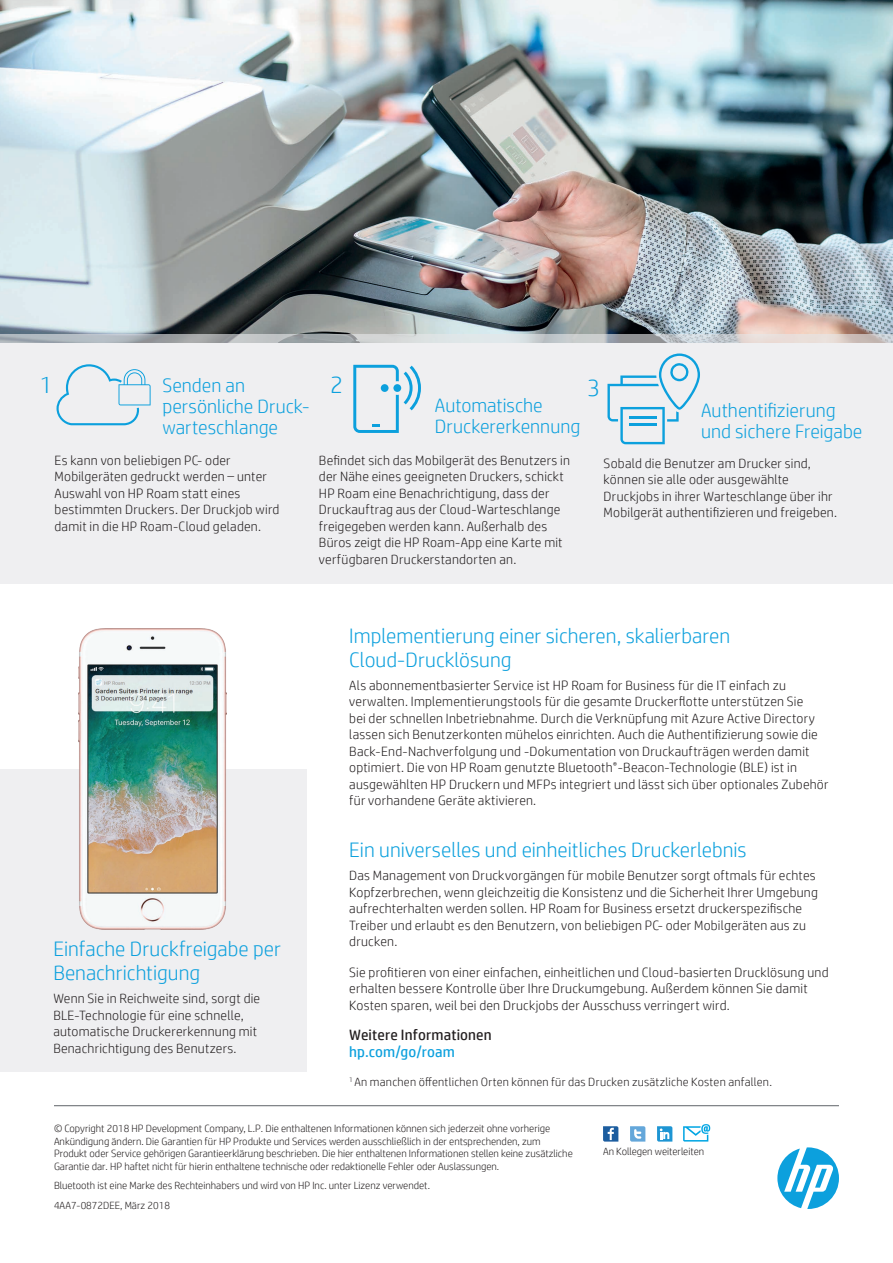
<style>
.page{position:relative;width:893px;height:1263px;background:#fff}
.page>*{position:absolute;margin:0;border:0;box-sizing:border-box;transform-origin:0 0}
.t1{font:300 24px "HP Simplified";color:#0ca0dd}
.t2{font:300 21px/24px "HP Simplified";color:#0ca0dd}
.t3{font:300 19.5px/21px "HP Simplified";color:#0ca0dd}
.t4{font:15px "HP Simplified";letter-spacing:.01em;color:#231f20}
.t5{font:15px "HP Simplified";letter-spacing:.01em;color:#0ca0dd}
.t6{font:300 13.5px/16.5px "HP Simplified";letter-spacing:.015em;color:#231f20}
.t7{font:300 12px "HP Simplified";letter-spacing:.02em;color:#231f20}
.t8{font:300 10.5px/12.6px "HP Simplified";color:#231f20}
</style>
<div class="page">
<svg style="left:603px;top:1126px;width:15px;height:15px"></svg>
<svg style="left:630px;top:1126px;width:15px;height:15px"></svg>
<svg style="left:657px;top:1126px;width:15px;height:15px"></svg>
<svg style="left:683px;top:1124px;width:27px;height:17px"></svg>
<svg style="left:777px;top:1147px;width:62px;height:62px"></svg>
<img style="left:0;top:0;width:893px;height:334px">
<div style="left:0;top:769px;width:307px;height:303px;background:#efeff1"></div>
<div style="left:0;top:334px;width:893px;height:250px;background:#efeff1"></div>
<hr style="left:54px;top:1105px;width:785px;height:1px;background:#5f6368">
<svg style="left:57px;top:364px;width:94px;height:61px"></svg>
<svg style="left:353px;top:365px;width:68px;height:68px"></svg>
<img style="left:79px;top:629px;width:147px;height:300px">
<svg style="left:607px;top:353px;width:93px;height:91px"></svg>
<hr style="left:629px;top:424px;width:27px;height:2px;background:#0ca0dd">
<hr style="left:629px;top:416px;width:27px;height:3px;background:#0ca0dd">
<h1 class="t1" style="left:40px;top:369px;width:14px">1</h1>
<h3 class="t3" style="left:162px;top:374px;width:149px">Senden an persönliche Druck&shy;warteschlange</h3>
<p class="t6" style="left:55px;top:452px;width:226px">Es kann von beliebigen PC- oder Mobilgeräten gedruckt werden – unter Auswahl von HP Roam statt eines bestimmten Druckers. Der Druckjob wird damit in die HP Roam-Cloud geladen.</p>
<h1 class="t1" style="left:330px;top:369px;width:14px">2</h1>
<h1 class="t1" style="left:587px;top:372px;width:14px">3</h1>
<h3 class="t3" style="left:435px;top:394px;width:147px">Automatische<br>Druckererkennung</h3>
<h3 class="t3" style="left:701px;top:399px;width:163px">Authentifizierung und sichere Freigabe</h3>
<p class="t6" style="left:319px;top:452px;width:252px">Befindet sich das Mobilgerät des Benutzers in der Nähe eines geeigneten Druckers, schickt HP Roam eine Benachrichtigung, dass der Druckauftrag aus der Cloud-Warteschlange freigegeben werden kann. Außerhalb des Büros zeigt die HP Roam-App eine Karte mit verfügbaren Druckerstandorten an.</p>
<p class="t6" style="left:604px;top:455px;width:235px">Sobald die Benutzer am Drucker sind, können sie alle oder ausgewählte Druckjobs in ihrer Warteschlange über ihr Mobilgerät authentifizieren und freigeben.</p>
<h2 class="t2" style="left:53px;top:936px;width:229px">Einfache Druckfreigabe per<br>Benachrichtigung</h2>
<p class="t6" style="left:53px;top:990px;width:208px">Wenn Sie in Reichweite sind, sorgt die BLE-Technologie für eine schnelle, automatische Druckererkennung mit Benachrichtigung des Benutzers.</p>
<h2 class="t2" style="left:349px;top:623px;width:382px">Implementierung einer sicheren, skalierbaren<br>Cloud-Drucklösung</h2>
<p class="t6" style="left:349px;top:677px;width:481px">Als abonnementbasierter Service ist HP Roam for Business für die IT einfach zu verwalten. Implementierungstools für die gesamte Druckerflotte unterstützen Sie<br>bei der schnellen Inbetriebnahme. Durch die Verknüpfung mit Azure Active Directory lassen sich Benutzerkonten mühelos einrichten. Auch die Authentifizierung sowie die Back-End-Nachverfolgung und -Dokumentation von Druckaufträgen werden damit optimiert. Die von HP Roam genutzte Bluetooth<sup>®</sup>-Beacon-Technologie (BLE) ist in ausgewählten HP Druckern und MFPs integriert und lässt sich über optionales Zubehör für vorhandene Geräte aktivieren.</p>
<h2 class="t2" style="left:349px;top:837px;width:399px">Ein universelles und einheitliches Druckerlebnis</h2>
<p class="t6" style="left:349px;top:867px;width:470px">Das Management von Druckvorgängen für mobile Benutzer sorgt oftmals für echtes Kopfzerbrechen, wenn gleichzeitig die Konsistenz und die Sicherheit Ihrer Umgebung aufrechterhalten werden sollen. HP Roam for Business ersetzt druckerspezifische Treiber und erlaubt es den Benutzern, von beliebigen PC- oder Mobilgeräten aus zu drucken.</p>
<p class="t6" style="left:349px;top:963px;width:481px">Sie profitieren von einer einfachen, einheitlichen und Cloud-basierten Drucklösung und erhalten bessere Kontrolle über Ihre Druckumgebung. Außerdem können Sie damit<br>Kosten sparen, weil bei den Druckjobs der Ausschuss verringert wird.</p>
<p class="t4" style="left:349px;top:1025px;width:144px">Weitere Informationen</p>
<p class="t5" style="left:349px;top:1042px;width:107px">hp.com/go/roam</p>
<p class="t7" style="left:349px;top:1074px;width:424px"><sup>1</sup> An manchen öffentlichen Orten können für das Drucken zusätzliche Kosten anfallen.</p>
<p class="t8" style="left:54px;top:1122px;width:520px">© Copyright 2018 HP Development Company, L.P. Die enthaltenen Informationen können sich jederzeit ohne vorherige Ankündigung ändern. Die Garantien für HP Produkte und Services werden ausschließlich in der entsprechenden, zum Produkt oder Service gehörigen Garantieerklärung beschrieben. Die hier enthaltenen Informationen stellen keine zusätzliche Garantie dar. HP haftet nicht für hierin enthaltene technische oder redaktionelle Fehler oder Auslassungen.</p>
<p class="t8" style="left:54px;top:1175px;width:377px;line-height:19.4px">Bluetooth ist eine Marke des Rechteinhabers und wird von HP Inc. unter Lizenz verwendet.<br>4AA7-0872DEE, März 2018</p>
<p class="t8" style="left:603px;top:1145px;width:103px">An Kollegen weiterleiten</p>
</div>
